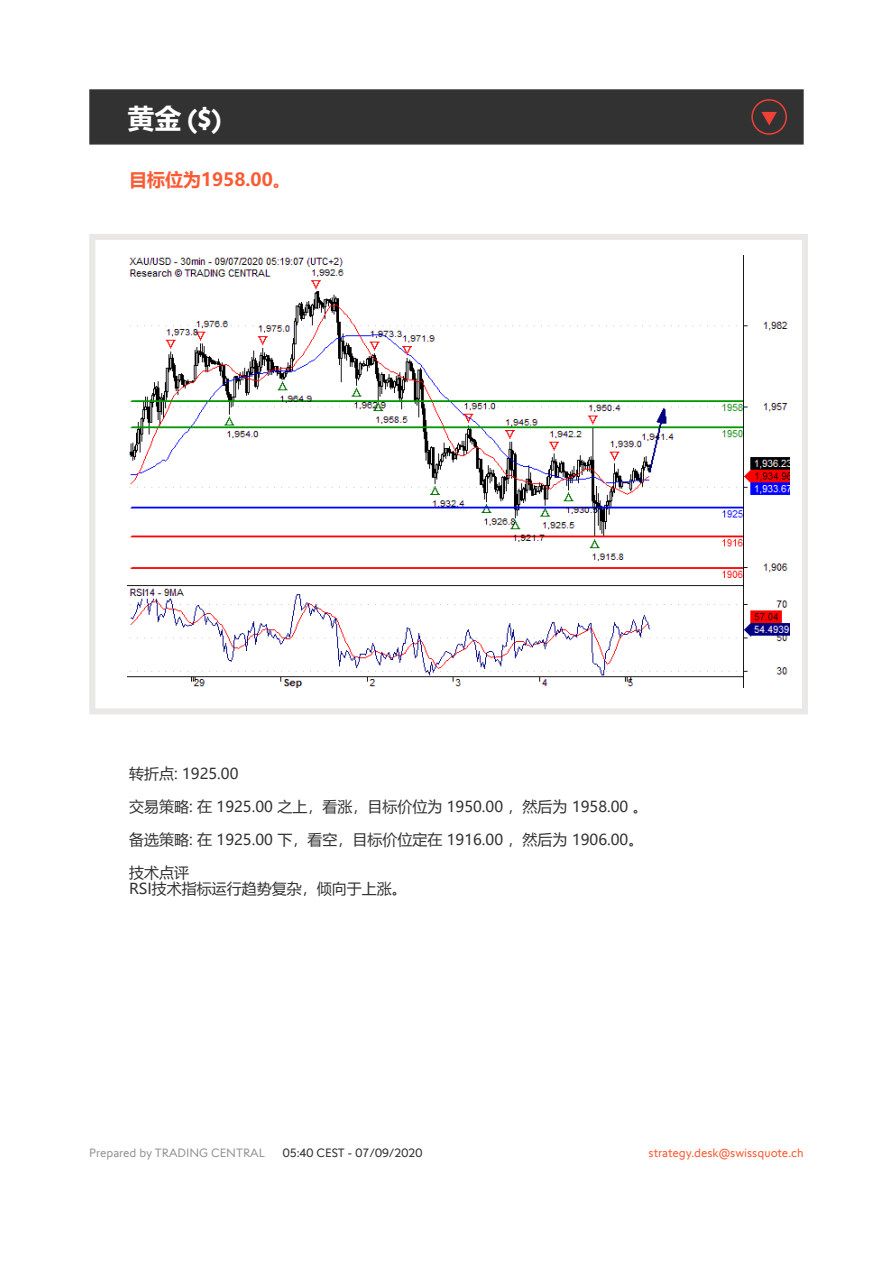
<style>
.page{position:relative;width:893px;height:1263px;background:#fff}
.page>*{position:absolute;margin:0;border:0;box-sizing:border-box;transform-origin:0 0}
.t1{font:700 27px "Swissquote CT";color:#fff}
.t2{font:700 18px "Microsoft Ya Hei UI";color:#fa5b35}
.t3{font:15px/16.5px "Microsoft Ya Hei UI";color:#323232}
.t4{font:12px "Swissquote CT";color:#fa5b35}
.t5{font:12px "Swissquote CT";color:#939598}
.t6{font:12px "Swissquote CT";color:#323232}
.s1{font-family:"Microsoft Ya Hei UI"}
</style>
<div class="page">
<div style="left:89px;top:234px;width:719px;height:480px;border:6px solid #e9e8e7"></div>
<div style="left:89px;top:89px;width:715px;height:56px;background:#323232;border:2px solid #323232"></div>
<img style="left:128px;top:255px;width:661px;height:432px">
<svg style="left:751px;top:99px;width:36px;height:36px"></svg>
<h1 class="t1" style="left:128px;top:102px;width:95px"><span class="s1">黄金</span> ($)</h1>
<p class="t2" style="left:129px;top:167px;width:163px">目标位为1958.00。</p>
<p class="t3" style="left:129px;top:765px;width:111px">转折点: 1925.00</p>
<p class="t3" style="left:129px;top:798px;width:520px">交易策略: 在 1925.00 之上，看涨，目标价位为 1950.00 ，然后为 1958.00 。</p>
<p class="t3" style="left:129px;top:831px;width:516px">备选策略: 在 1925.00 下，看空，目标价位定在 1916.00 ，然后为 1906.00。</p>
<p class="t3" style="left:129px;top:864px;width:279px">技术点评<br>RSI技术指标运行趋势复杂，倾向于上涨。</p>
<p class="t5" style="left:89px;top:1145px;width:177px">Prepared by TRADING CENTRAL</p>
<p class="t6" style="left:283px;top:1145px;width:141px">05:40 CEST - 07/09/2020</p>
<p class="t4" style="left:649px;top:1145px;width:157px">strategy.desk@swissquote.ch</p>
</div>
